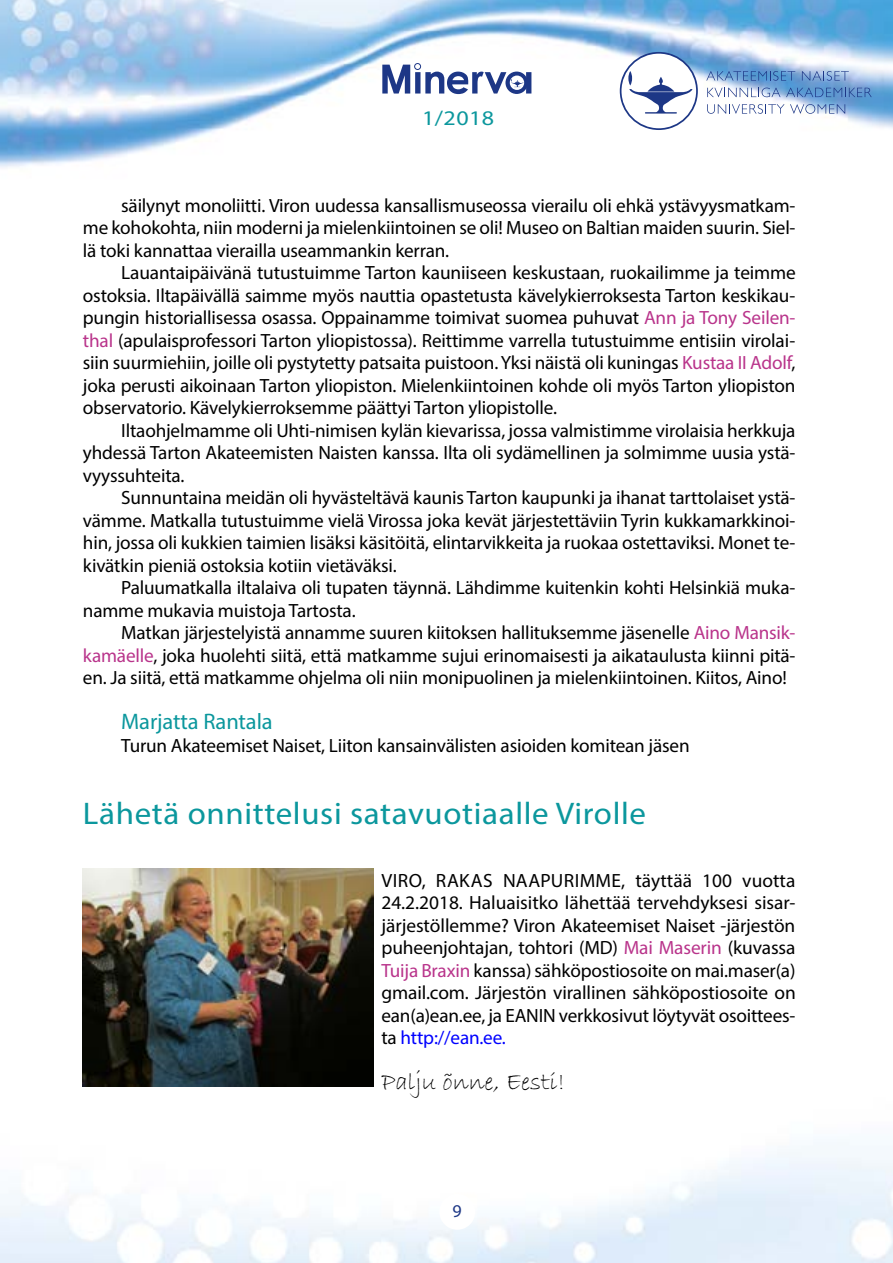
<style>
.page{position:relative;width:893px;height:1263px;background:#fff}
.page>*{position:absolute;margin:0;border:0;box-sizing:border-box;transform-origin:0 0}
.t1{font:31.35px "Myriad Pro";letter-spacing:.02em;color:#0b979d;scale:1.05 1}
.t2{font:25.5px "Bradley Hand ITC";letter-spacing:-.005em;color:#000}
.t3{font:22.5px "Myriad Pro";letter-spacing:-.005em;color:#0b979d}
.t4{font:20.85px "Myriad Pro";color:#0b979d;scale:1.15 1}
.t5{font:19.2px/22.5px "Myriad Pro";letter-spacing:-.01em;color:#000;text-align:justify}
.t6{font:18px "Myriad Pro";color:#1d3786}
.s1{color:#b9348b}
.s2{color:#00f}
</style>
<div class="page">
<img style="left:1px;top:930px;width:892px;height:333px">
<img style="left:0;top:1194px;width:1px;height:69px">
<div style="left:439px;top:1194px;width:36px;height:36px;background:#fff;border-radius:50%"></div>
<img style="left:0;top:0;width:893px;height:168px">
<svg style="left:707px;top:104px;width:138px;height:10px"></svg>
<svg style="left:707px;top:88px;width:73px;height:9px"></svg>
<svg style="left:786px;top:88px;width:86px;height:9px"></svg>
<svg style="left:706px;top:71px;width:89px;height:10px"></svg>
<svg style="left:802px;top:71px;width:47px;height:10px"></svg>
<svg style="left:620px;top:52px;width:78px;height:78px"></svg>
<div style="left:621px;top:54px;width:75px;height:74px;background:#fff;border-radius:50%"></div>
<svg style="left:628px;top:71px;width:64px;height:43px"></svg>
<div style="left:414px;top:63px;width:7px;height:7px;border:1px solid #1d3786;border-radius:50%"></div>
<svg style="left:382px;top:64px;width:149px;height:30px"></svg>
<img style="left:83px;top:868px;width:290px;height:218px">
<p class="t4" style="left:422px;top:105px;width:64px">1/2018</p>
<p class="t5" style="left:83px;top:194px;width:714px;text-indent:38px">säilynyt monoliitti. Viron uudessa kansallismuseossa vierailu oli ehkä ystävyysmatkam&shy;me kohokohta, niin moderni ja mielenkiintoinen se oli! Museo on Baltian maiden suurin. Siel&shy;lä toki kannattaa vierailla useammankin kerran.</p>
<p class="t5" style="left:83px;top:261px;width:714px;text-indent:38px">Lauantaipäivänä tutustuimme Tarton kauniiseen keskustaan, ruokailimme ja teimme ostoksia. Iltapäivällä saimme myös nauttia opastetusta kävelykierroksesta Tarton keskikau&shy;pungin historiallisessa osassa. Oppainamme toimivat suomea puhuvat <span class="s1">Ann ja Tony Seilen&shy;thal</span> (apulaisprofessori Tarton yliopistossa). Reittimme varrella tutustuimme entisiin virolai&shy;siin suurmiehiin, joille oli pystytetty patsaita puistoon. Yksi näistä oli kuningas <span class="s1">Kustaa II Adolf</span>, joka perusti aikoinaan Tarton yliopiston. Mielenkiintoinen kohde oli myös Tarton yliopiston observatorio. Kävelykierroksemme päättyi Tarton yliopistolle.</p>
<p class="t5" style="left:83px;top:419px;width:714px;text-indent:38px">Iltaohjelmamme oli Uhti-nimisen kylän kievarissa, jossa valmistimme virolaisia herkkuja yhdessä Tarton Akateemisten Naisten kanssa. Ilta oli sydämellinen ja solmimme uusia ystä&shy;vyyssuhteita.</p>
<p class="t5" style="left:83px;top:486px;width:714px;text-indent:38px">Sunnuntaina meidän oli hyvästeltävä kaunis Tarton kaupunki ja ihanat tarttolaiset ystä&shy;vämme. Matkalla tutustuimme vielä Virossa joka kevät järjestettäviin Tyrin kukkamarkkinoi&shy;hin, jossa oli kukkien taimien lisäksi käsitöitä, elintarvikkeita ja ruokaa ostettaviksi. Monet te&shy;kivätkin pieniä ostoksia kotiin vietäväksi.</p>
<p class="t5" style="left:83px;top:576px;width:714px;text-indent:38px">Paluumatkalla iltalaiva oli tupaten täynnä. Lähdimme kuitenkin kohti Helsinkiä muka&shy;namme mukavia muistoja Tartosta.</p>
<p class="t5" style="left:83px;top:621px;width:714px;text-indent:38px">Matkan järjestelyistä annamme suuren kiitoksen hallituksemme jäsenelle <span class="s1">Aino Mansik&shy;kamäelle</span>, joka huolehti siitä, että matkamme sujui erinomaisesti ja aikataulusta kiinni pitä&shy;en. Ja siitä, että matkamme ohjelma oli niin monipuolinen ja mielenkiintoinen. Kiitos, Aino!</p>
<p class="t3" style="left:121px;top:708px;width:153px">Marjatta Rantala</p>
<p class="t5" style="left:121px;top:734px;width:570px">Turun Akateemiset Naiset, Liiton kansainvälisten asioiden komitean jäsen</p>
<h1 class="t1" style="left:83px;top:794px;width:538px">Lähetä onnittelusi satavuotiaalle Virolle</h1>
<p class="t5" style="left:381px;top:869px;width:416px">VIRO, RAKAS NAAPURIMME, täyttää 100 vuotta 24.2.2018. Haluaisitko lähettää tervehdyksesi sisar&shy;järjestöllemme? Viron Akateemiset Naiset -järjestön puheenjohtajan, tohtori (MD) <span class="s1">Mai Maserin</span> (kuvassa <span class="s1">Tuija Braxin</span> kanssa) sähköpostiosoite on mai.maser(a) gmail.com. Järjestön virallinen sähköpostiosoite on ean(a)ean.ee, ja EANIN verkkosivut löytyvät osoittees&shy;ta <span class="s2">http://ean.ee.</span></p>
<h2 class="t2" style="left:381px;top:1066px;width:185px">Palju õnne, Eesti!</h2>
<p class="t6" style="left:452px;top:1200px;width:11px">9</p>
</div>
